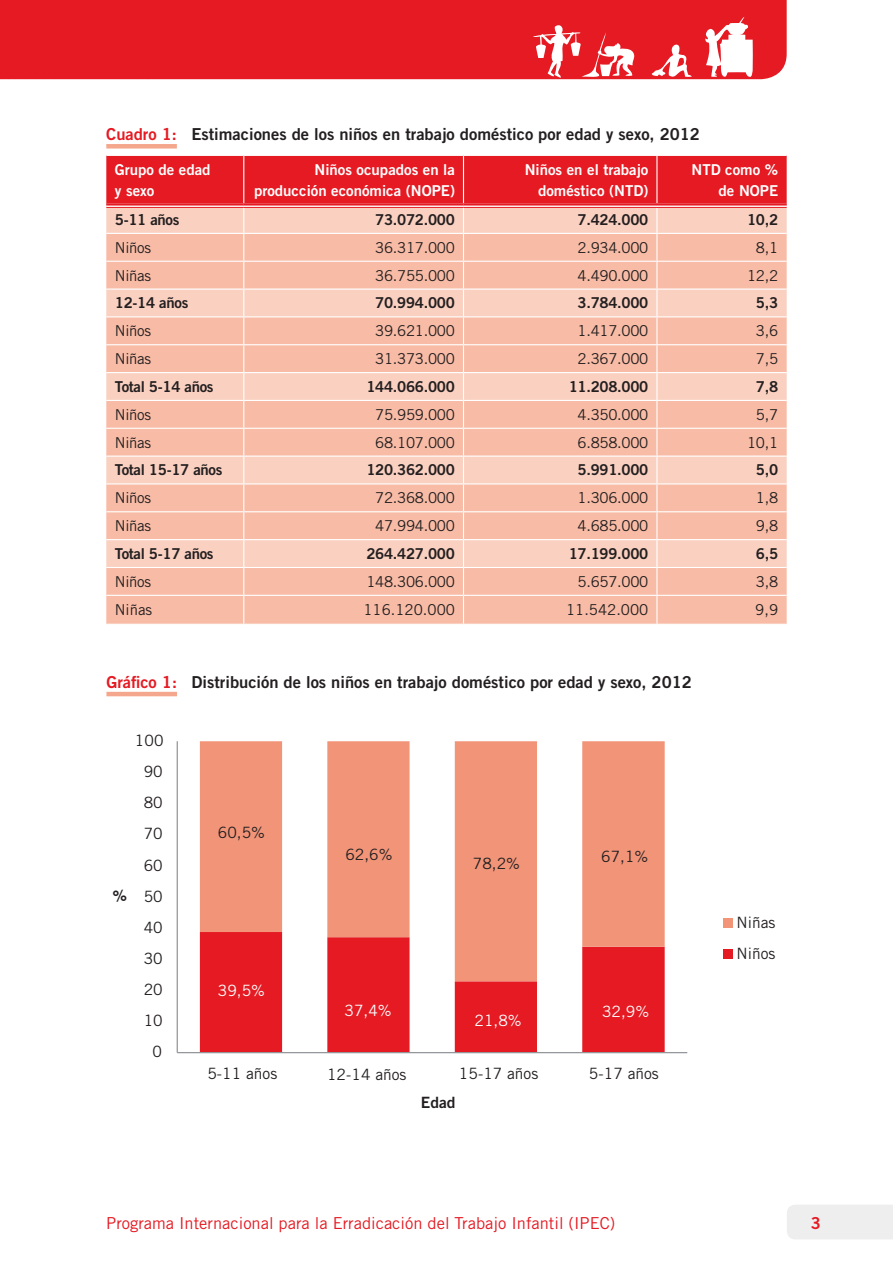
<style>
.page{position:relative;width:893px;height:1263px;background:#fff}
.page>*{position:absolute;margin:0;border:0;box-sizing:border-box;transform-origin:0 0}
.t1{font:16.5px "Trade Gothic LT Std Bd 2";color:#231f20}
.t2{font:16.5px "Trade Gothic LT Std";color:#e51a23}
.t3{font:16.5px "Trade Gothic LT Std Bd 2";color:#e51a23}
.t4{font:15.6px/31.2px "Trade Gothic LT Std";color:#231f20}
.t5{font:15.6px "Trade Gothic LT Std";color:#fff}
.t6{font:15.6px "Trade Gothic LT Std Bd 2";color:#231f20}
.t7{font:15px "Trade Gothic LT Std";letter-spacing:-.02em;color:#231f20}
.t8{font:15px "Trade Gothic LT Std Bd 2";letter-spacing:-.02em;color:#231f20}
.t9{font:15px/21.8px "Trade Gothic LT Std Bd 2";color:#fff;text-align:right}
.t10{font:15px "Trade Gothic LT Std";color:#231f20}
.s1{color:#e51a23}
</style>
<div class="page">
<div style="left:787px;top:1205px;width:106px;height:34px;background:#eeeeef"></div>
<div style="left:313px;top:0;width:474px;height:79px;background:#e51a23"></div>
<svg style="left:705px;top:17px;width:49px;height:60px"></svg>
<svg style="left:532px;top:22px;width:103px;height:56px"></svg>
<svg style="left:652px;top:39px;width:40px;height:41px"></svg>
<div style="left:0;top:0;width:313px;height:80px;background:#e51a23"></div>
<div style="left:106px;top:144px;width:71px;height:5px;background:#f4a78d"></div>
<svg style="left:106px;top:155px;width:681px;height:469px;background:#f6b3a3"></svg>
<hr style="left:106px;top:203px;width:138px;height:3px;background:#e51a23">
<hr style="left:106px;top:207px;width:138px;height:1px;background:#e51a23">
<hr style="left:244px;top:203px;width:219px;height:3px;background:#e51a23">
<hr style="left:244px;top:207px;width:219px;height:1px;background:#e51a23">
<hr style="left:463px;top:203px;width:194px;height:3px;background:#e51a23">
<hr style="left:463px;top:207px;width:194px;height:1px;background:#e51a23">
<hr style="left:657px;top:203px;width:130px;height:3px;background:#e51a23">
<hr style="left:657px;top:207px;width:130px;height:1px;background:#e51a23">
<hr style="left:106px;top:692px;width:71px;height:4px;background:#f4a78d">
<svg style="left:200px;top:981px;width:465px;height:71px;fill:#e51a23"></svg>
<svg style="left:200px;top:741px;width:465px;height:240px;fill:#f19478"></svg>
<hr style="left:177px;top:741px;width:1px;height:312px;background:#939598">
<hr style="left:177px;top:1052px;width:510px;height:1px;background:#939598">
<div style="left:723px;top:918px;width:9px;height:9px;background:#f19478"></div>
<div style="left:723px;top:949px;width:9px;height:9px;background:#e51a23"></div>
<p class="t1" style="left:106px;top:124px;width:595px"><span class="s1">Cuadro 1:</span> Estimaciones de los niños en trabajo doméstico por edad y sexo, 2012</p>
<p class="t9" style="left:115px;top:158px;width:97px;text-align:left">Grupo de edad y sexo</p>
<p class="t9" style="left:254px;top:158px;width:202px">Niños ocupados en la producción económica (NOPE)</p>
<p class="t9" style="left:525px;top:158px;width:125px">Niños en el trabajo doméstico (NTD)</p>
<p class="t9" style="left:691px;top:158px;width:88px">NTD como % de NOPE</p>
<p class="t8" style="left:115px;top:210px;width:66px">5-11 años</p>
<p class="t8" style="left:375px;top:210px;width:81px">73.072.000</p>
<p class="t8" style="left:578px;top:210px;width:72px">7.424.000</p>
<p class="t8" style="left:747px;top:210px;width:33px">10,2</p>
<p class="t7" style="left:115px;top:238px;width:38px">Niños</p>
<p class="t7" style="left:375px;top:238px;width:81px">36.317.000</p>
<p class="t7" style="left:578px;top:238px;width:72px">2.934.000</p>
<p class="t7" style="left:756px;top:238px;width:24px">8,1</p>
<p class="t7" style="left:115px;top:266px;width:38px">Niñas</p>
<p class="t7" style="left:375px;top:266px;width:81px">36.755.000</p>
<p class="t7" style="left:578px;top:266px;width:72px">4.490.000</p>
<p class="t7" style="left:747px;top:266px;width:33px">12,2</p>
<p class="t8" style="left:115px;top:294px;width:75px">12-14 años</p>
<p class="t8" style="left:375px;top:294px;width:81px">70.994.000</p>
<p class="t8" style="left:578px;top:294px;width:72px">3.784.000</p>
<p class="t8" style="left:756px;top:294px;width:24px">5,3</p>
<p class="t7" style="left:115px;top:322px;width:38px">Niños</p>
<p class="t7" style="left:375px;top:322px;width:81px">39.621.000</p>
<p class="t7" style="left:578px;top:322px;width:72px">1.417.000</p>
<p class="t7" style="left:756px;top:322px;width:24px">3,6</p>
<p class="t7" style="left:115px;top:350px;width:38px">Niñas</p>
<p class="t7" style="left:375px;top:350px;width:81px">31.373.000</p>
<p class="t7" style="left:578px;top:350px;width:72px">2.367.000</p>
<p class="t7" style="left:756px;top:350px;width:24px">7,5</p>
<p class="t8" style="left:115px;top:377px;width:100px">Total 5-14 años</p>
<p class="t8" style="left:366px;top:377px;width:90px">144.066.000</p>
<p class="t8" style="left:569px;top:377px;width:81px">11.208.000</p>
<p class="t8" style="left:756px;top:377px;width:24px">7,8</p>
<p class="t7" style="left:115px;top:405px;width:38px">Niños</p>
<p class="t7" style="left:375px;top:405px;width:81px">75.959.000</p>
<p class="t7" style="left:578px;top:405px;width:72px">4.350.000</p>
<p class="t7" style="left:756px;top:405px;width:24px">5,7</p>
<p class="t7" style="left:115px;top:433px;width:38px">Niñas</p>
<p class="t7" style="left:375px;top:433px;width:81px">68.107.000</p>
<p class="t7" style="left:578px;top:433px;width:72px">6.858.000</p>
<p class="t7" style="left:747px;top:433px;width:33px">10,1</p>
<p class="t8" style="left:115px;top:461px;width:109px">Total 15-17 años</p>
<p class="t8" style="left:366px;top:461px;width:90px">120.362.000</p>
<p class="t8" style="left:578px;top:461px;width:72px">5.991.000</p>
<p class="t8" style="left:756px;top:461px;width:24px">5,0</p>
<p class="t7" style="left:115px;top:489px;width:38px">Niños</p>
<p class="t7" style="left:375px;top:489px;width:81px">72.368.000</p>
<p class="t7" style="left:578px;top:489px;width:72px">1.306.000</p>
<p class="t7" style="left:756px;top:489px;width:24px">1,8</p>
<p class="t7" style="left:115px;top:517px;width:38px">Niñas</p>
<p class="t7" style="left:375px;top:517px;width:81px">47.994.000</p>
<p class="t7" style="left:578px;top:517px;width:72px">4.685.000</p>
<p class="t7" style="left:756px;top:517px;width:24px">9,8</p>
<p class="t8" style="left:115px;top:544px;width:100px">Total 5-17 años</p>
<p class="t8" style="left:366px;top:544px;width:90px">264.427.000</p>
<p class="t8" style="left:569px;top:544px;width:81px">17.199.000</p>
<p class="t8" style="left:756px;top:544px;width:24px">6,5</p>
<p class="t7" style="left:115px;top:572px;width:38px">Niños</p>
<p class="t7" style="left:366px;top:572px;width:90px">148.306.000</p>
<p class="t7" style="left:578px;top:572px;width:72px">5.657.000</p>
<p class="t7" style="left:756px;top:572px;width:24px">3,8</p>
<p class="t7" style="left:115px;top:600px;width:39px">Niñas</p>
<p class="t10" style="left:363px;top:600px;width:93px">116.120.000</p>
<p class="t7" style="left:566px;top:600px;width:84px">11.542.000</p>
<p class="t7" style="left:755px;top:600px;width:24px">9,9</p>
<p class="t1" style="left:106px;top:672px;width:587px"><span class="s1">Gráfico 1:</span> Distribución de los niños en trabajo doméstico por edad y sexo, 2012</p>
<p class="t4" style="left:135px;top:725px;width:30px">100</p>
<p class="t4" style="left:144px;top:756px;width:21px">90</p>
<p class="t4" style="left:144px;top:787px;width:21px">80</p>
<p class="t4" style="left:144px;top:818px;width:21px">70</p>
<p class="t4" style="left:144px;top:849px;width:21px">60</p>
<p class="t4" style="left:144px;top:880px;width:21px">50</p>
<p class="t4" style="left:144px;top:911px;width:21px">40</p>
<p class="t4" style="left:144px;top:943px;width:21px">30</p>
<p class="t4" style="left:144px;top:974px;width:21px">20</p>
<p class="t4" style="left:144px;top:1005px;width:21px">10</p>
<p class="t4" style="left:152px;top:1036px;width:11px">0</p>
<p class="t4" style="left:218px;top:817px;width:49px">60,5%</p>
<p class="t5" style="left:218px;top:981px;width:49px">39,5%</p>
<p class="t4" style="left:345px;top:838px;width:49px">62,6%</p>
<p class="t5" style="left:344px;top:1001px;width:49px">37,4%</p>
<p class="t4" style="left:473px;top:848px;width:49px">78,2%</p>
<p class="t5" style="left:475px;top:1011px;width:49px">21,8%</p>
<p class="t4" style="left:601px;top:840px;width:49px">67,1%</p>
<p class="t5" style="left:602px;top:1002px;width:49px">32,9%</p>
<p class="t4" style="left:207px;top:1058px;width:71px">5-11 años</p>
<p class="t4" style="left:327px;top:1058px;width:81px">12-14 años</p>
<p class="t4" style="left:459px;top:1058px;width:81px">15-17 años</p>
<p class="t4" style="left:589px;top:1058px;width:71px">5-17 años</p>
<p class="t6" style="left:421px;top:1093px;width:36px">Edad</p>
<p class="t4" style="left:736px;top:906px;width:40px">Niñas<br>Niños</p>
<p class="t2" style="left:106px;top:1213px;width:511px">Programa Internacional para la Erradicación del Trabajo Infantil (IPEC)</p>
<p class="t3" style="left:811px;top:1212px;width:12px">3</p>
</div>
